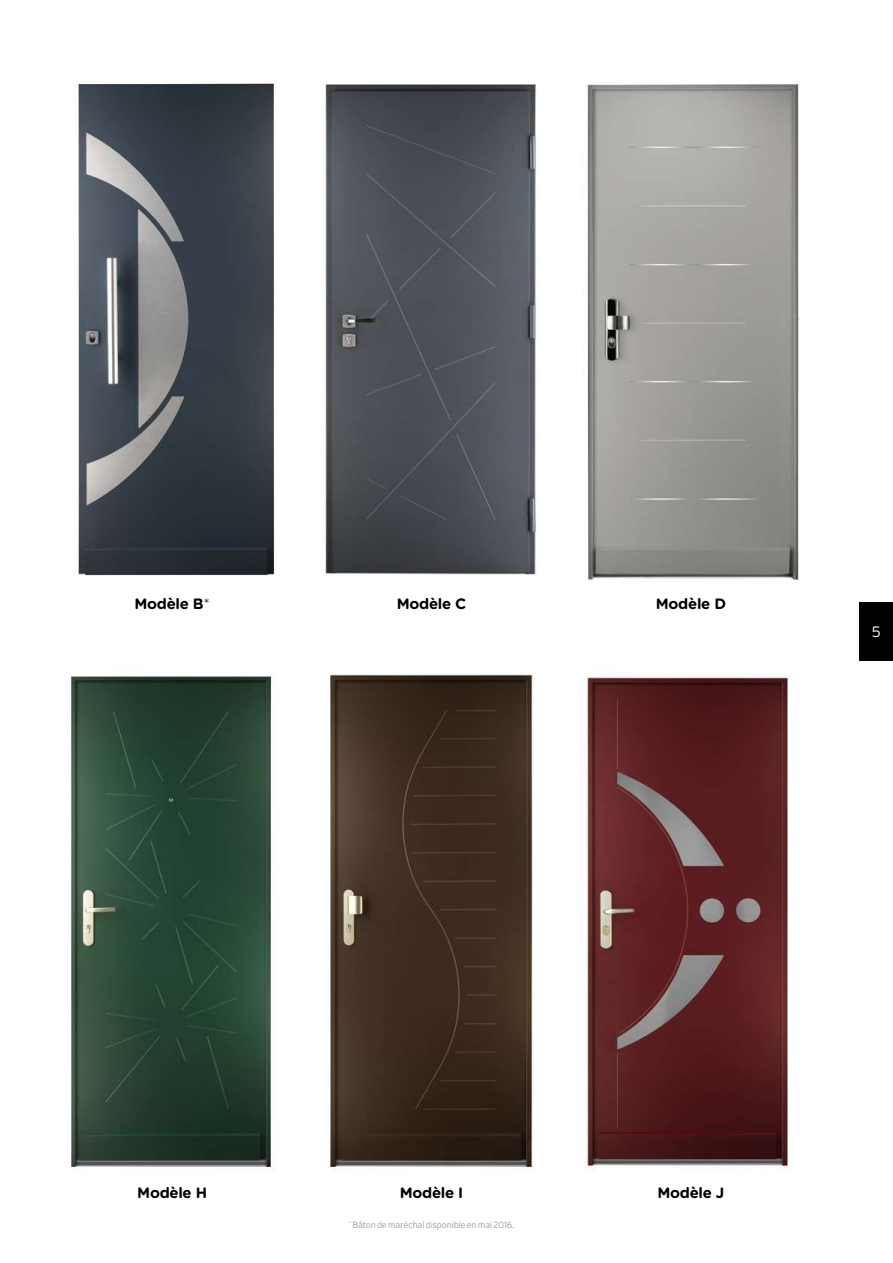
<style>
.page{position:relative;width:893px;height:1263px;background:#fff}
.page>*{position:absolute;margin:0;border:0;box-sizing:border-box;transform-origin:0 0}
.t1{font:700 15px "Gotham Rounded";letter-spacing:-.02em;color:#000}
.t2{font:300 15px "Interstate";color:#fff}
.t3{font:300 9px "Interstate";letter-spacing:-.015em;color:#9c9d9d}
.s1{font-weight:300}
</style>
<div class="page">
<div style="left:859px;top:602px;width:34px;height:59px;background:#000"></div>
<img style="left:78px;top:83px;width:197px;height:493px">
<img style="left:325px;top:84px;width:213px;height:492px">
<img style="left:587px;top:84px;width:212px;height:496px">
<img style="left:70px;top:675px;width:205px;height:496px">
<img style="left:330px;top:673px;width:205px;height:498px">
<img style="left:583px;top:676px;width:205px;height:494px">
<p class="t1" style="left:135px;top:593px;width:77px">Modèle B<span class="s1">*</span></p>
<p class="t1" style="left:397px;top:593px;width:71px">Modèle C</p>
<p class="t1" style="left:656px;top:593px;width:72px">Modèle D</p>
<p class="t2" style="left:872px;top:623px;width:11px">5</p>
<p class="t1" style="left:137px;top:1182px;width:71px">Modèle H</p>
<p class="t1" style="left:400px;top:1182px;width:65px">Modèle I</p>
<p class="t1" style="left:657px;top:1182px;width:68px">Modèle J</p>
<p class="t3" style="left:349px;top:1219px;width:168px"><sup>*</sup> Bâton de maréchal disponible en mai 2016.</p>
</div>
